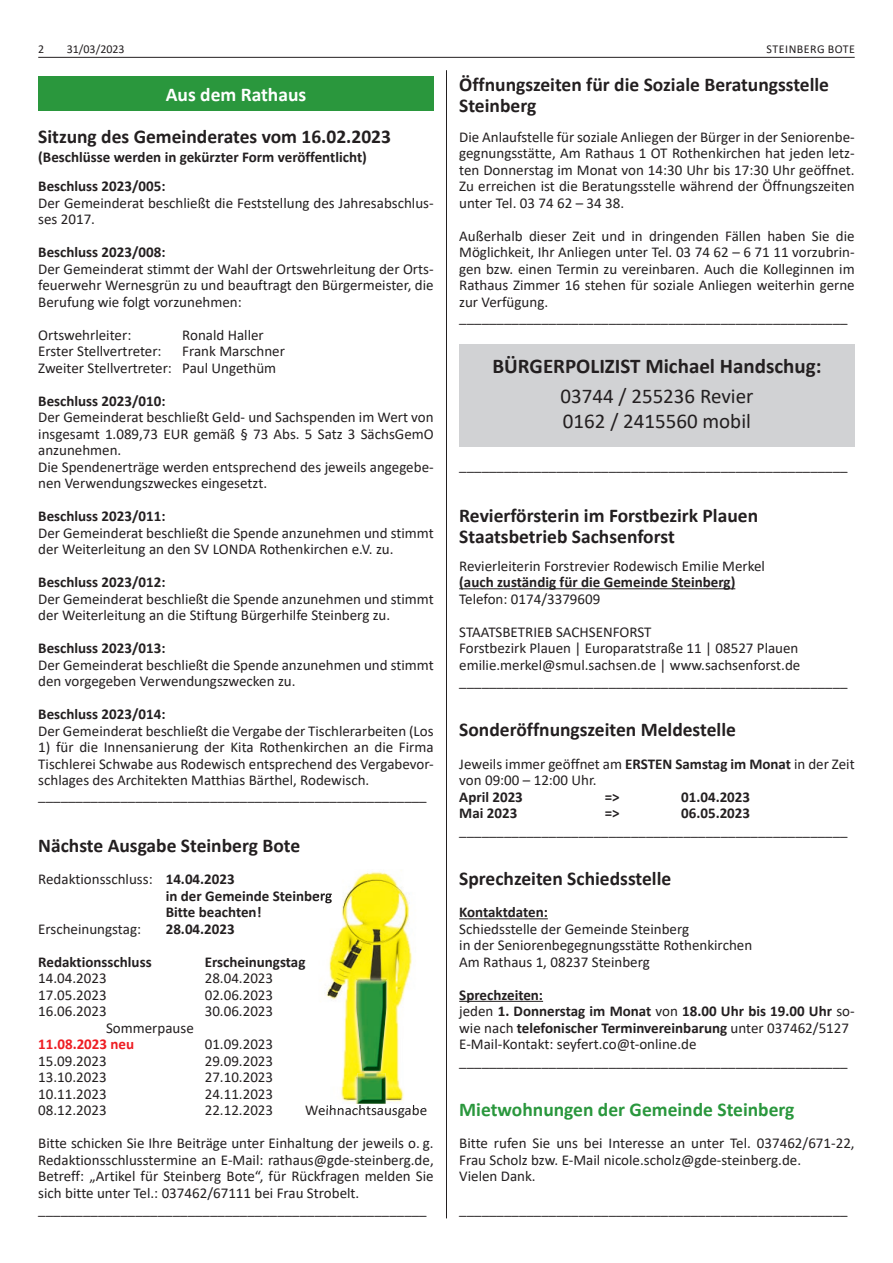
<style>
.page{position:relative;width:893px;height:1263px;background:#fff}
.page>*{position:absolute;margin:0;border:0;box-sizing:border-box;transform-origin:0 0}
.t1{font:21px/25.2px "Calibri";color:#231f20}
.t2{font:700 21px "Calibri";color:#231f20}
.t3{font:700 19.5px/21px "Calibri";color:#231f20}
.t4{font:700 19.5px "Calibri";color:#2a973d}
.t5{font:700 19.5px "Calibri";color:#fff}
.t6{font:15px/16.5px "Calibri";color:#231f20}
.t7{font:700 15px/16.5px "Calibri";color:#231f20}
.t8{font:700 15px "Calibri";color:#ee1d23}
.t9{font:12px "Calibri";letter-spacing:.035em;color:#231f20}
.s1{font-weight:400}
.s2{font-weight:700}
</style>
<div class="page">
<hr style="left:38px;top:57px;width:817px;height:1px;background:#231f20">
<hr style="left:446px;top:70px;width:1px;height:1148px;background:#231f20">
<div style="left:459px;top:344px;width:396px;height:102px;background:#d1d2d4"></div>
<hr style="left:459px;top:588px;width:276px;height:1px;background:#231f20">
<hr style="left:459px;top:918px;width:89px;height:1px;background:#231f20">
<hr style="left:459px;top:1001px;width:84px;height:1px;background:#231f20">
<div style="left:38px;top:77px;width:396px;height:34px;background:#2a973d"></div>
<img style="left:326px;top:872px;width:86px;height:232px">
<svg style="left:319px;top:890px;width:13px;height:13px"></svg>
<img style="left:319px;top:1105px;width:104px;height:4px">
<img style="left:356px;top:979px;width:31px;height:125px">
<p class="t9" style="left:38px;top:41px;width:8px">2</p>
<p class="t9" style="left:67px;top:41px;width:59px">31/03/2023</p>
<p class="t9" style="left:767px;top:41px;width:90px">STEINBERG BOTE</p>
<h2 class="t3" style="left:459px;top:74px;width:371px">Öffnungszeiten für die Soziale Beratungsstelle<br>Steinberg</h2>
<p class="t6" style="left:459px;top:128px;width:397px;text-align:justify">Die Anlaufstelle für soziale Anliegen der Bürger in der Seniorenbe&shy;gegnungsstätte, Am Rathaus 1 OT Rothenkirchen hat jeden letz&shy;ten Donnerstag im Monat von 14:30 Uhr bis 17:30 Uhr geöffnet.<br>Zu erreichen ist die Beratungsstelle während der Öffnungszeiten unter Tel. 03 74 62 – 34 38.</p>
<p class="t6" style="left:459px;top:227px;width:397px;text-align:justify">Außerhalb dieser Zeit und in dringenden Fällen haben Sie die Möglichkeit, Ihr Anliegen unter Tel. 03 74 62 – 6 71 11 vorzubrin&shy;gen bzw. einen Termin zu vereinbaren. Auch die Kolleginnen im Rathaus Zimmer 16 stehen für soziale Anliegen weiterhin gerne zur Verfügung.</p>
<p class="t6" style="left:459px;top:308px;width:390px">____________________________________________________</p>
<h1 class="t2" style="left:492px;top:351px;width:331px">BÜRGERPOLIZIST Michael Handschug:</h1>
<h1 class="t1" style="left:560px;top:383px;width:194px">03744 / 255236 Revier<br>0162 / 2415560 mobil</h1>
<h2 class="t5" style="left:166px;top:81px;width:142px">Aus dem Rathaus</h2>
<h2 class="t3" style="left:38px;top:125px;width:354px">Sitzung des Gemeinderates vom 16.02.2023</h2>
<p class="t7" style="left:38px;top:142px;width:330px;line-height:29.2px">(Beschlüsse werden in gekürzter Form veröffentlicht)<br>Beschluss 2023/005:</p>
<p class="t6" style="left:38px;top:194px;width:397px">Der Gemeinderat beschließt die Feststellung des Jahresabschlus&shy;ses 2017.</p>
<p class="t7" style="left:38px;top:244px;width:129px">Beschluss 2023/008:</p>
<p class="t6" style="left:38px;top:260px;width:397px;text-align:justify">Der Gemeinderat stimmt der Wahl der Ortswehrleitung der Orts&shy;feuerwehr Wernesgrün zu und beauftragt den Bürgermeister, die Berufung wie folgt vorzunehmen:</p>
<p class="t6" style="left:38px;top:326px;width:95px">Ortswehrleiter:</p>
<p class="t6" style="left:182px;top:326px;width:83px">Ronald Haller</p>
<p class="t6" style="left:38px;top:342px;width:125px">Erster Stellvertreter:</p>
<p class="t6" style="left:38px;top:342px;width:248px;text-indent:144px">Frank Marschner<br>Zweiter Stellvertreter: Paul Ungethüm</p>
<p class="t7" style="left:38px;top:392px;width:129px">Beschluss 2023/010:</p>
<p class="t6" style="left:38px;top:408px;width:397px">Der Gemeinderat beschließt Geld- und Sachspenden im Wert von insgesamt 1.089,73 EUR gemäß § 73 Abs. 5 Satz 3 SächsGemO anzunehmen.<br>Die Spendenerträge werden entsprechend des jeweils angegebe&shy;nen Verwendungszweckes eingesetzt.</p>
<p class="t7" style="left:38px;top:508px;width:129px">Beschluss 2023/011:</p>
<p class="t6" style="left:38px;top:524px;width:397px">Der Gemeinderat beschließt die Spende anzunehmen und stimmt der Weiterleitung an den SV LONDA Rothenkirchen e.V. zu.</p>
<p class="t7" style="left:38px;top:574px;width:129px">Beschluss 2023/012:</p>
<p class="t6" style="left:38px;top:590px;width:397px">Der Gemeinderat beschließt die Spende anzunehmen und stimmt der Weiterleitung an die Stiftung Bürgerhilfe Steinberg zu.</p>
<p class="t7" style="left:38px;top:640px;width:129px">Beschluss 2023/013:</p>
<p class="t6" style="left:38px;top:656px;width:397px">Der Gemeinderat beschließt die Spende anzunehmen und stimmt den vorgegeben Verwendungszwecken zu.</p>
<p class="t7" style="left:38px;top:706px;width:129px">Beschluss 2023/014:</p>
<p class="t6" style="left:38px;top:722px;width:397px">Der Gemeinderat beschließt die Vergabe der Tischlerarbeiten (Los</p>
<p class="t6" style="left:38px;top:738px;width:397px;text-align:justify">1) für die Innensanierung der Kita Rothenkirchen an die Firma Tischlerei Schwabe aus Rodewisch entsprechend des Vergabevor&shy;schlages des Architekten Matthias Bärthel, Rodewisch.</p>
<p class="t6" style="left:38px;top:786px;width:390px">____________________________________________________</p>
<h2 class="t3" style="left:38px;top:835px;width:263px">Nächste Ausgabe Steinberg Bote</h2>
<p class="t7" style="left:166px;top:871px;width:168px;text-indent:-128px"><span class="s1">Redaktionsschluss:</span> 14.04.2023<br>in der Gemeinde Steinberg<br>Bitte beachten!</p>
<p class="t6" style="left:38px;top:920px;width:104px">Erscheinungstag:</p>
<p class="t7" style="left:166px;top:920px;width:70px">28.04.2023</p>
<p class="t7" style="left:38px;top:953px;width:115px">Redaktionsschluss</p>
<p class="t7" style="left:205px;top:953px;width:102px">Erscheinungstag</p>
<p class="t6" style="left:38px;top:969px;width:70px">14.04.2023</p>
<p class="t6" style="left:205px;top:969px;width:70px">28.04.2023</p>
<p class="t6" style="left:38px;top:986px;width:70px">17.05.2023</p>
<p class="t6" style="left:205px;top:986px;width:70px">02.06.2023</p>
<p class="t6" style="left:38px;top:1002px;width:70px">16.06.2023</p>
<p class="t6" style="left:205px;top:1002px;width:70px">30.06.2023</p>
<p class="t6" style="left:106px;top:1019px;width:89px">Sommerpause</p>
<p class="t8" style="left:38px;top:1033px;width:97px">11.08.2023 neu</p>
<p class="t6" style="left:205px;top:1035px;width:70px">01.09.2023</p>
<p class="t6" style="left:38px;top:1052px;width:70px">15.09.2023</p>
<p class="t6" style="left:205px;top:1052px;width:70px">29.09.2023</p>
<p class="t6" style="left:38px;top:1068px;width:70px">13.10.2023</p>
<p class="t6" style="left:205px;top:1068px;width:70px">27.10.2023</p>
<p class="t6" style="left:38px;top:1085px;width:70px">10.11.2023</p>
<p class="t6" style="left:205px;top:1085px;width:70px">24.11.2023</p>
<p class="t6" style="left:38px;top:1101px;width:70px">08.12.2023</p>
<p class="t6" style="left:205px;top:1101px;width:70px">22.12.2023</p>
<p class="t6" style="left:305px;top:1101px;width:123px">Weihnachtsausgabe</p>
<p class="t6" style="left:38px;top:1134px;width:397px">Bitte schicken Sie Ihre Beiträge unter Einhaltung der jeweils o. g.<br>Redaktionsschlusstermine an E-Mail: rathaus@gde-steinberg.de, Betreff: „Artikel für Steinberg Bote“, für Rückfragen melden Sie sich bitte unter Tel.: 037462/67111 bei Frau Strobelt. ____________________________________________________</p>
<p class="t6" style="left:459px;top:456px;width:390px">____________________________________________________</p>
<h2 class="t3" style="left:459px;top:505px;width:300px">Revierförsterin im Forstbezirk Plauen<br>Staatsbetrieb Sachsenforst</h2>
<p class="t6" style="left:459px;top:557px;width:307px">Revierleiterin Forstrevier Rodewisch Emilie Merkel</p>
<p class="t7" style="left:459px;top:574px;width:278px">(auch zuständig für die Gemeinde Steinberg)</p>
<p class="t6" style="left:459px;top:590px;width:143px">Telefon: 0174/3379609</p>
<p class="t6" style="left:459px;top:623px;width:390px">STAATSBETRIEB SACHSENFORST<br>Forstbezirk Plauen | Europaratstraße 11 | 08527 Plauen emilie.merkel@smul.sachsen.de | www.sachsenforst.de ____________________________________________________</p>
<h2 class="t3" style="left:459px;top:719px;width:278px">Sonderöffnungszeiten Meldestelle</h2>
<p class="t6" style="left:459px;top:755px;width:397px">Jeweils immer geöffnet am <span class="s2">ERSTEN Samstag im Monat</span> in der Zeit von 09:00 – 12:00 Uhr.</p>
<p class="t7" style="left:459px;top:788px;width:65px">April 2023</p>
<p class="t7" style="left:605px;top:788px;width:16px">=&gt;</p>
<p class="t7" style="left:681px;top:788px;width:70px">01.04.2023</p>
<p class="t7" style="left:459px;top:805px;width:60px">Mai 2023</p>
<p class="t7" style="left:605px;top:805px;width:16px">=&gt;</p>
<p class="t7" style="left:681px;top:805px;width:70px">06.05.2023</p>
<p class="t6" style="left:459px;top:821px;width:390px">____________________________________________________</p>
<h2 class="t3" style="left:459px;top:868px;width:214px">Sprechzeiten Schiedsstelle</h2>
<p class="t7" style="left:459px;top:904px;width:90px">Kontaktdaten:</p>
<p class="t6" style="left:459px;top:920px;width:294px">Schiedsstelle der Gemeinde Steinberg<br>in der Seniorenbegegnungsstätte Rothenkirchen<br>Am Rathaus 1, 08237 Steinberg</p>
<p class="t6" style="left:459px;top:986px;width:397px"><span class="s2">Sprechzeiten:<br></span>jeden <span class="s2">1. Donnerstag im Monat</span> von <span class="s2">18.00 Uhr bis 19.00 Uhr</span> so&shy;wie nach <span class="s2">telefonischer Terminvereinbarung</span> unter 037462/5127<br>E-Mail-Kontakt: seyfert.co@t-online.de ____________________________________________________</p>
<h2 class="t4" style="left:459px;top:1096px;width:337px">Mietwohnungen der Gemeinde Steinberg</h2>
<p class="t6" style="left:459px;top:1134px;width:397px">Bitte rufen Sie uns bei Interesse an unter Tel. 037462/671-22,<br>Frau Scholz bzw. E-Mail nicole.scholz@gde-steinberg.de.<br>Vielen Dank.</p>
<p class="t6" style="left:459px;top:1200px;width:390px">____________________________________________________</p>
</div>
